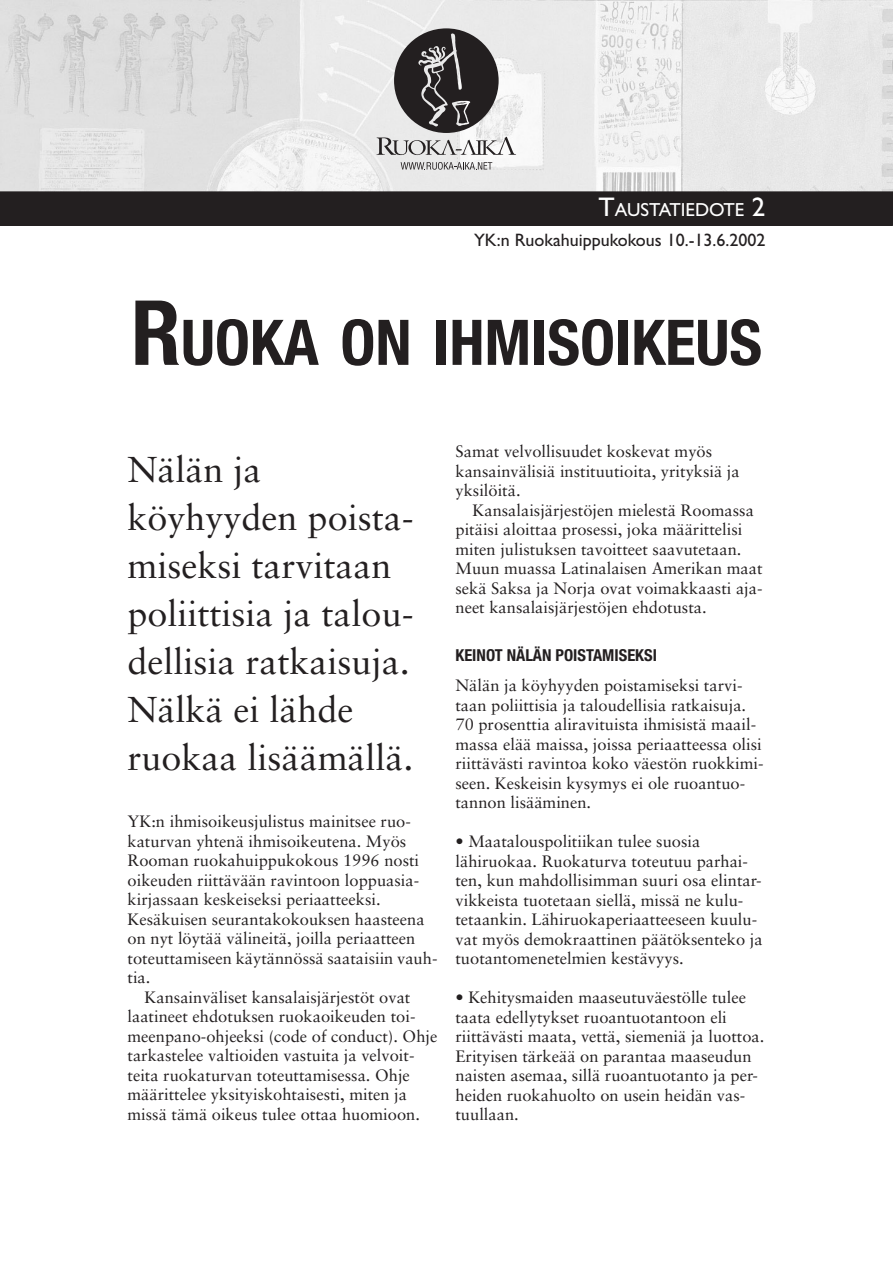
<style>
.page{position:relative;width:893px;height:1263px;background:#fff}
.page>*{position:absolute;margin:0;border:0;box-sizing:border-box;transform-origin:0 0}
.t1{font:700 condensed 63px "Helvetica Neue";color:#231f20}
.t2{font:36px/48px "Sabon";color:#231f20}
.t3{font:18.9px "Gill Sans";color:#fff}
.t4{font:18px "Gill Sans";color:#231f20}
.t5{font:16.5px/19.5px "Sabon";color:#231f20}
.s1{font-size:27px}
.s2{font-size:90px}
.s3{font-family:"Helvetica Neue";font-weight:700;font-stretch:condensed}
</style>
<div class="page">
<img style="left:0;top:0;width:893px;height:191px">
<div style="left:1px;top:192px;width:891px;height:33px;background:#231f20"></div>
<div style="left:0;top:191px;width:893px;height:35px;border:2px solid #231f20"></div>
<svg style="left:401px;top:162px;width:91px;height:8px"></svg>
<svg style="left:377px;top:28px;width:139px;height:127px;background:#8e8c8d"></svg>
<p class="t3" style="left:599px;top:199px;width:168px"><span class="s1">T</span>AUSTATIEDOTE <span class="s1">2</span></p>
<p class="t4" style="left:474px;top:229px;width:293px">YK:n Ruokahuippukokous 10.-13.6.2002</p>
<p class="t1" style="left:131px;top:306px;width:633px"><span class="s2">R</span>UOKA ON IHMISOIKEUS</p>
<p class="t2" style="left:128px;top:445px;width:288px">Nälän ja köyhyyden poista&shy;miseksi tarvitaan poliittisia ja talou&shy;dellisia ratkaisuja.<br>Nälkä ei lähde ruokaa lisäämällä.</p>
<p class="t5" style="left:128px;top:812px;width:285px">YK:n ihmisoikeusjulistus mainitsee ruo-</p>
<p class="t5" style="left:128px;top:831px;width:280px">katurvan yhtenä ihmisoikeutena. Myös</p>
<p class="t5" style="left:128px;top:851px;width:293px">Rooman ruokahuippukokous 1996 nosti</p>
<p class="t5" style="left:128px;top:870px;width:293px">oikeuden riittävään ravintoon loppuasia-</p>
<p class="t5" style="left:128px;top:890px;width:255px">kirjassaan keskeiseksi periaatteeksi.</p>
<p class="t5" style="left:128px;top:909px;width:299px">Kesäkuisen seurantakokouksen haasteena</p>
<p class="t5" style="left:128px;top:929px;width:289px">on nyt löytää välineitä, joilla periaatteen</p>
<p class="t5" style="left:128px;top:948px;width:311px">toteuttamiseen käytännössä saataisiin vauh-</p>
<p class="t5" style="left:128px;top:968px;width:24px">tia.</p>
<p class="t5" style="left:145px;top:987px;width:267px">Kansainväliset kansalaisjärjestöt ovat</p>
<p class="t5" style="left:128px;top:1007px;width:289px">laatineet ehdotuksen ruokaoikeuden toi-</p>
<p class="t5" style="left:128px;top:1026px;width:311px">meenpano-ohjeeksi (code of conduct). Ohje</p>
<p class="t5" style="left:128px;top:1046px;width:288px">tarkastelee valtioiden vastuita ja velvoit-</p>
<p class="t5" style="left:128px;top:1065px;width:284px">teita ruokaturvan toteuttamisessa. Ohje</p>
<p class="t5" style="left:128px;top:1085px;width:281px">määrittelee yksityiskohtaisesti, miten ja</p>
<p class="t5" style="left:128px;top:1104px;width:294px">missä tämä oikeus tulee ottaa huomioon.</p>
<p class="t5" style="left:455px;top:441px;width:258px">Samat velvollisuudet koskevat myös</p>
<p class="t5" style="left:455px;top:461px;width:286px">kansainvälisiä instituutioita, yrityksiä ja</p>
<p class="t5" style="left:455px;top:480px;width:67px">yksilöitä.</p>
<p class="t5" style="left:472px;top:500px;width:283px">Kansalaisjärjestöjen mielestä Roomassa</p>
<p class="t5" style="left:455px;top:519px;width:288px">pitäisi aloittaa prosessi, joka määrittelisi</p>
<p class="t5" style="left:455px;top:539px;width:287px">miten julistuksen tavoitteet saavutetaan.</p>
<p class="t5" style="left:455px;top:558px;width:309px">Muun muassa Latinalaisen Amerikan maat</p>
<p class="t5" style="left:455px;top:578px;width:309px">sekä Saksa ja Norja ovat voimakkaasti aja-</p>
<p class="t5" style="left:455px;top:597px;width:253px">neet kansalaisjärjestöjen ehdotusta.</p>
<p class="t5" style="left:455px;top:640px;width:288px;line-height:30px"><span class="s3">KEINOT NÄLÄN POISTAMISEKSI<br></span>Nälän ja köyhyyden poistamiseksi tarvi-</p>
<p class="t5" style="left:455px;top:695px;width:310px">taan poliittisia ja taloudellisia ratkaisuja.<br>70 prosenttia aliravituista ihmisistä maail&shy;massa elää maissa, joissa periaatteessa olisi riittävästi ravintoa koko väestön ruokkimi&shy;seen. Keskeisin kysymys ei ole ruoantuo&shy;tannon lisääminen.</p>
<p class="t5" style="left:455px;top:831px;width:309px">• Maatalouspolitiikan tulee suosia lähiruokaa. Ruokaturva toteutuu parhai&shy;ten, kun mahdollisimman suuri osa elintar&shy;vikkeista tuotetaan siellä, missä ne kulu&shy;tetaankin. Lähiruokaperiaatteeseen kuulu&shy;vat myös demokraattinen päätöksenteko ja tuotantomenetelmien kestävyys.</p>
<p class="t5" style="left:455px;top:987px;width:310px">• Kehitysmaiden maaseutuväestölle tulee taata edellytykset ruoantuotantoon eli riittävästi maata, vettä, siemeniä ja luottoa.<br>Erityisen tärkeää on parantaa maaseudun naisten asemaa, sillä ruoantuotanto ja per&shy;heiden ruokahuolto on usein heidän vas&shy;tuullaan.</p>
</div>
